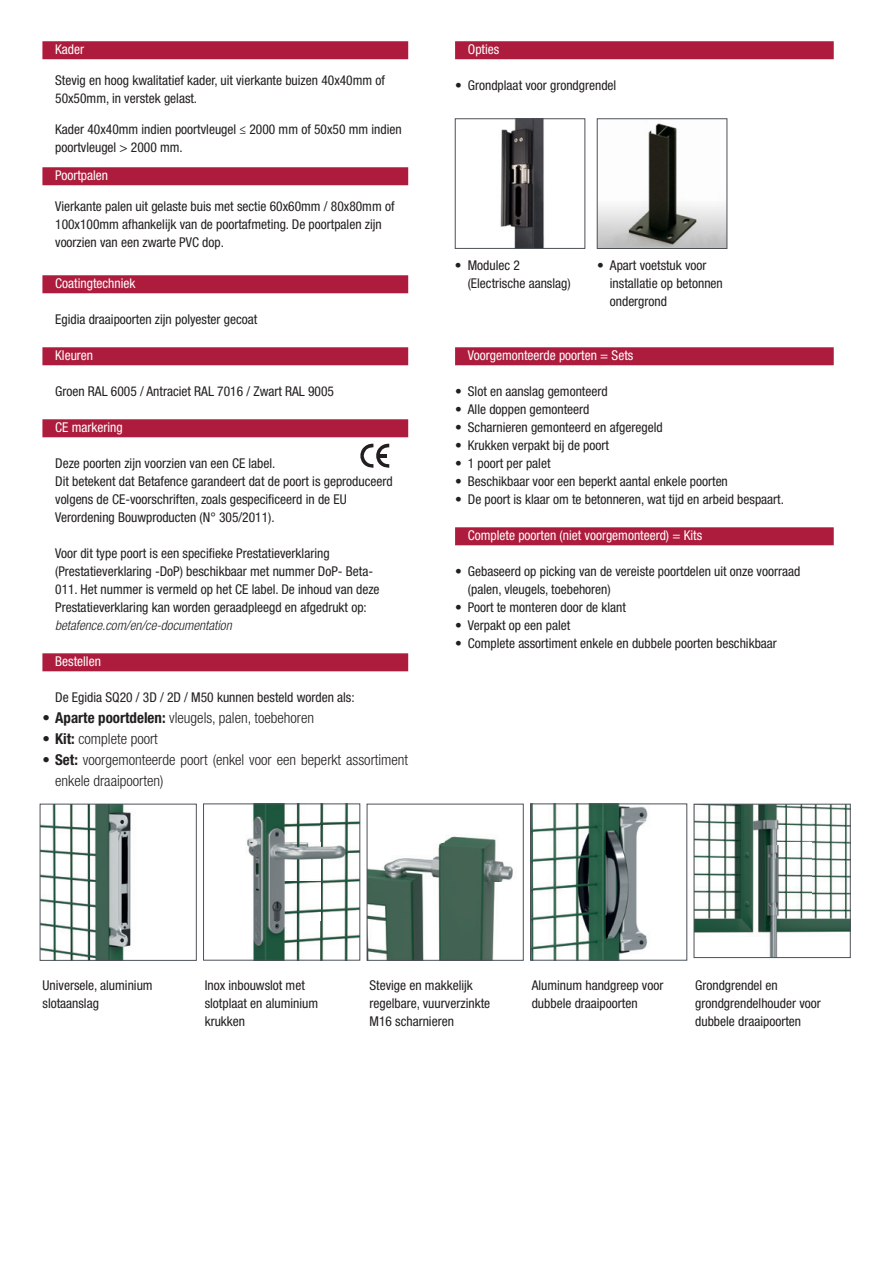
<style>
.page{position:relative;width:893px;height:1263px;background:#fff}
.page>*{position:absolute;margin:0;border:0;box-sizing:border-box;transform-origin:0 0}
.t1{font:300 condensed 15px/21px "Helvetica Neue LT Std";color:#231f20}
.t2{font:condensed 13.5px/18px "Helvetica Neue LT Std";color:#231f20}
.t3{font:condensed 13.5px "Helvetica Neue LT Std";color:#fff}
.s1{font-weight:300;font-style:italic}
.s2{font-weight:700}
</style>
<div class="page">
<div style="left:42px;top:41px;width:366px;height:18px;background:#ad1c3c"></div>
<div style="left:42px;top:167px;width:366px;height:18px;background:#ad1c3c"></div>
<div style="left:42px;top:275px;width:366px;height:18px;background:#ad1c3c"></div>
<div style="left:42px;top:347px;width:366px;height:18px;background:#ad1c3c"></div>
<div style="left:42px;top:419px;width:366px;height:18px;background:#ad1c3c"></div>
<div style="left:42px;top:653px;width:366px;height:18px;background:#ad1c3c"></div>
<div style="left:455px;top:41px;width:379px;height:18px;background:#ad1c3c"></div>
<div style="left:455px;top:347px;width:379px;height:18px;background:#ad1c3c"></div>
<div style="left:455px;top:527px;width:379px;height:18px;background:#ad1c3c"></div>
<svg style="left:360px;top:443px;width:29px;height:25px"></svg>
<img style="left:42px;top:806px;width:90px;height:152px">
<img style="left:247px;top:806px;width:111px;height:152px">
<div style="left:203px;top:804px;width:157px;height:156px;border:1px solid #4b5157"></div>
<img style="left:369px;top:836px;width:144px;height:122px">
<div style="left:367px;top:804px;width:156px;height:156px;border:1px solid #4b5157"></div>
<img style="left:500px;top:121px;width:44px;height:126px">
<div style="left:455px;top:119px;width:130px;height:130px;border:1px solid #4b5157"></div>
<img style="left:532px;top:806px;width:116px;height:152px">
<div style="left:530px;top:804px;width:157px;height:156px;border:1px solid #4b5157"></div>
<img style="left:599px;top:123px;width:126px;height:124px">
<div style="left:597px;top:119px;width:130px;height:130px;border:1px solid #4b5157"></div>
<img style="left:696px;top:806px;width:152px;height:150px">
<div style="left:694px;top:804px;width:156px;height:154px;border:1px solid #4b5157"></div>
<p class="t3" style="left:55px;top:41px;width:30px">Kader</p>
<p class="t2" style="left:55px;top:71px;width:331px">Stevig en hoog kwalitatief kader, uit vierkante buizen 40x40mm of<br>50x50mm, in verstek gelast.</p>
<p class="t2" style="left:55px;top:120px;width:348px">Kader 40x40mm indien poortvleugel ≤ 2000 mm of 50x50 mm indien poortvleugel &gt; 2000 mm.</p>
<p class="t3" style="left:55px;top:167px;width:54px">Poortpalen</p>
<p class="t2" style="left:55px;top:197px;width:341px">Vierkante palen uit gelaste buis met sectie 60x60mm / 80x80mm of<br>100x100mm afhankelijk van de poortafmeting. De poortpalen zijn voorzien van een zwarte PVC dop.</p>
<p class="t3" style="left:55px;top:275px;width:82px">Coatingtechniek</p>
<p class="t2" style="left:55px;top:310px;width:204px">Egidia draaipoorten zijn polyester gecoat</p>
<p class="t3" style="left:55px;top:347px;width:39px">Kleuren</p>
<p class="t2" style="left:55px;top:382px;width:280px">Groen RAL 6005 / Antraciet RAL 7016 / Zwart RAL 9005</p>
<p class="t3" style="left:55px;top:419px;width:69px">CE markering</p>
<p class="t2" style="left:55px;top:454px;width:222px">Deze poorten zijn voorzien van een CE label.</p>
<p class="t2" style="left:55px;top:472px;width:339px">Dit betekent dat Betafence garandeert dat de poort is geproduceerd volgens de CE-voorschriften, zoals gespecificeerd in de EU<br>Verordening Bouwproducten (N° 305/2011).</p>
<p class="t2" style="left:55px;top:544px;width:276px">Voor dit type poort is een specifieke Prestatieverklaring</p>
<p class="t2" style="left:55px;top:562px;width:326px">(Prestatieverklaring -DoP) beschikbaar met nummer DoP- Beta-011. Het nummer is vermeld op het CE label. De inhoud van deze Prestatieverklaring kan worden geraadpleegd en afgedrukt op: <span class="s1">betafence.com/en/ce-documentation</span></p>
<p class="t3" style="left:55px;top:653px;width:47px">Bestellen</p>
<p class="t2" style="left:55px;top:688px;width:301px">De Egidia SQ20 / 3D / 2D / M50 kunnen besteld worden als:</p>
<p class="t1" style="left:42px;top:707px;width:273px"><span class="s2">• Aparte poortdelen:</span> vleugels, palen, toebehoren</p>
<p class="t1" style="left:42px;top:728px;width:117px"><span class="s2">• Kit:</span> complete poort</p>
<p class="t1" style="left:55px;top:749px;width:354px;text-indent:-13px"><span class="s2">• Set:</span> voorgemonteerde poort (enkel voor een beperkt assortiment enkele draaipoorten)</p>
<p class="t3" style="left:468px;top:41px;width:33px">Opties</p>
<p class="t2" style="left:455px;top:76px;width:163px">• Grondplaat voor grondgrendel</p>
<p class="t2" style="left:468px;top:256px;width:105px;text-indent:-13px">• Modulec 2 (Electrische aanslag)</p>
<p class="t2" style="left:610px;top:256px;width:115px;text-indent:-13px">• Apart voetstuk voor installatie op betonnen ondergrond</p>
<p class="t3" style="left:468px;top:347px;width:167px">Voorgemonteerde poorten = Sets</p>
<p class="t2" style="left:455px;top:382px;width:154px">• Slot en aanslag gemonteerd</p>
<p class="t2" style="left:455px;top:400px;width:136px">• Alle doppen gemonteerd</p>
<p class="t2" style="left:455px;top:418px;width:209px">• Scharnieren gemonteerd en afgeregeld</p>
<p class="t2" style="left:455px;top:436px;width:155px">• Krukken verpakt bij de poort</p>
<p class="t2" style="left:455px;top:454px;width:97px">• 1 poort per palet</p>
<p class="t2" style="left:455px;top:472px;width:274px">• Beschikbaar voor een beperkt aantal enkele poorten</p>
<p class="t2" style="left:455px;top:490px;width:330px">• De poort is klaar om te betonneren, wat tijd en arbeid bespaart.</p>
<p class="t3" style="left:468px;top:527px;width:236px">Complete poorten (niet voorgemonteerd) = Kits</p>
<p class="t2" style="left:468px;top:562px;width:334px;text-indent:-13px">• Gebaseerd op picking van de vereiste poortdelen uit onze voorraad (palen, vleugels, toebehoren)</p>
<p class="t2" style="left:455px;top:598px;width:172px">• Poort te monteren door de klant</p>
<p class="t2" style="left:455px;top:616px;width:117px">• Verpakt op een palet</p>
<p class="t2" style="left:455px;top:634px;width:323px">• Complete assortiment enkele en dubbele poorten beschikbaar</p>
<p class="t2" style="left:43px;top:976px;width:112px">Universele, aluminium slotaanslag</p>
<p class="t2" style="left:205px;top:976px;width:115px">Inox inbouwslot met slotplaat en aluminium krukken</p>
<p class="t2" style="left:369px;top:976px;width:122px">Stevige en makkelijk regelbare, vuurverzinkte<br>M16 scharnieren</p>
<p class="t2" style="left:532px;top:976px;width:133px">Aluminum handgreep voor dubbele draaipoorten</p>
<p class="t2" style="left:695px;top:976px;width:127px">Grondgrendel en grondgrendelhouder voor dubbele draaipoorten</p>
</div>
